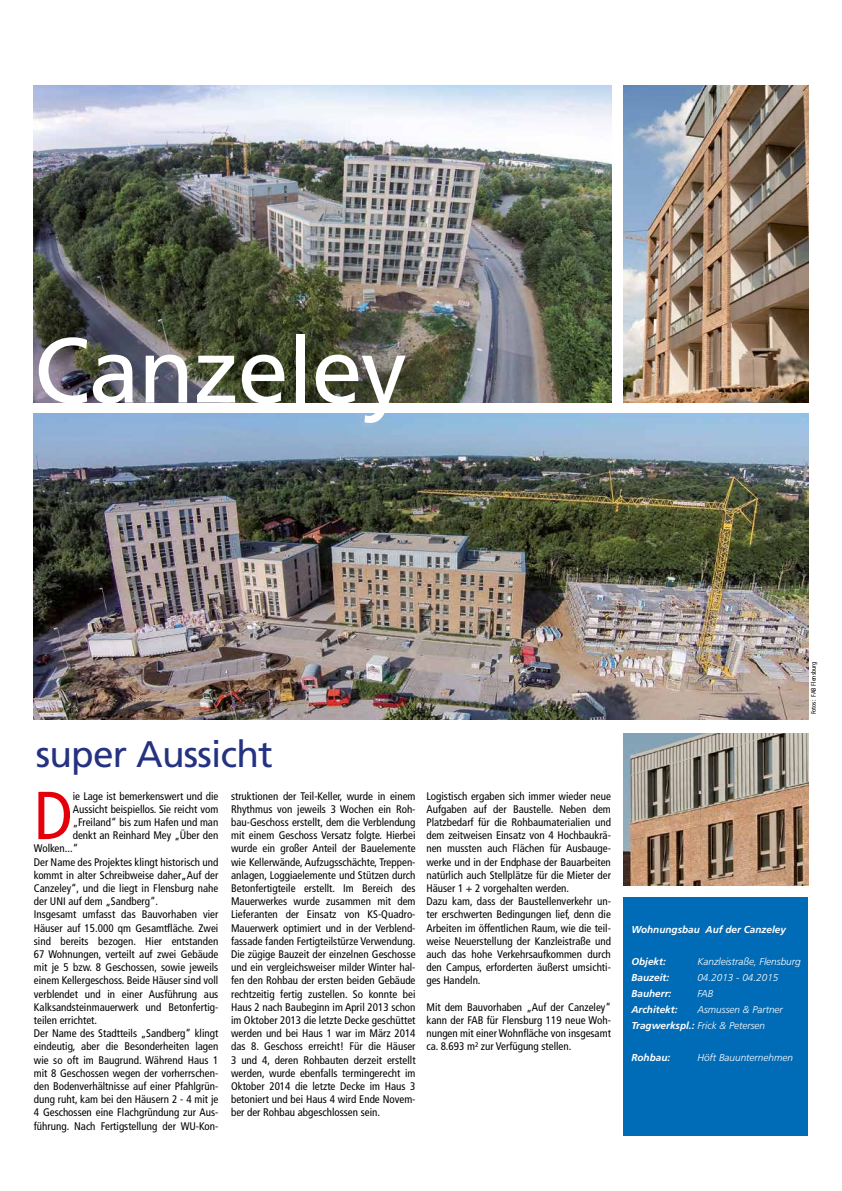
<style>
.page{position:relative;width:842px;height:1191px;background:#fff}
.page>*{position:absolute;margin:0;border:0;box-sizing:border-box;transform-origin:0 0}
.t1{font:91.9px "Frutiger";letter-spacing:-.015em;color:#fff}
.t2{font:condensed 67.7px "Frutiger";color:#e3000b}
.t3{font:37px "Frutiger";letter-spacing:-.02em;color:#243282}
.t4{font:condensed 11px/13.2px "Frutiger";color:#000;text-align:justify}
.t5{font:italic 300 10px/16px "Frutiger";color:#fff}
.t6{font:italic 700 10px "Frutiger";color:#fff}
.t7{font:condensed 6.5px "Frutiger";color:#000}
.s1{font-weight:700}
</style>
<div class="page">
<img style="left:624px;top:733px;width:184px;height:152px">
<img style="left:623px;top:85px;width:185px;height:317px">
<div style="left:623px;top:897px;width:185px;height:238px;background:#006bb6"></div>
<img style="left:34px;top:413px;width:774px;height:306px">
<img style="left:34px;top:85px;width:577px;height:317px">
<h1 class="t1" style="left:34px;top:316px;width:375px">Canzeley</h1>
<h3 class="t3" style="left:36px;top:732px;width:239px">super Aussicht</h3>
<p class="t4" style="left:231px;top:789px;width:186px">struktionen der Teil-Keller, wurde in einem Rhythmus von jeweils 3 Wochen ein Roh&shy;bau-Geschoss erstellt, dem die Verblendung mit einem Geschoss Versatz folgte. Hierbei wurde ein großer Anteil der Bauelemente wie Kellerwände, Aufzugsschächte, Treppen&shy;anlagen, Loggiaelemente und Stützen durch Betonfertigteile erstellt. Im Bereich des Mauerwerkes wurde zusammen mit dem Lieferanten der Einsatz von KS-Quadro-Mauerwerk optimiert und in der Verblend&shy;fassade fanden Fertigteilstürze Verwendung.<br>Die zügige Bauzeit der einzelnen Geschosse und ein vergleichsweiser milder Winter hal&shy;fen den Rohbau der ersten beiden Gebäude rechtzeitig fertig zustellen. So konnte bei Haus 2 nach Baubeginn im April 2013 schon im Oktober 2013 die letzte Decke geschüttet werden und bei Haus 1 war im März 2014 das 8. Geschoss erreicht! Für die Häuser 3 und 4, deren Rohbauten derzeit erstellt werden, wurde ebenfalls termingerecht im Oktober 2014 die letzte Decke im Haus 3 betoniert und bei Haus 4 wird Ende Novem&shy;ber der Rohbau abgeschlossen sein.</p>
<p class="t4" style="left:426px;top:789px;width:186px;text-align:left">Logistisch ergaben sich immer wieder neue Aufgaben auf der Baustelle. Neben dem Platzbedarf für die Rohbaumaterialien und dem zeitweisen Einsatz von 4 Hochbaukrä&shy;nen mussten auch Flächen für Ausbauge&shy;werke und in der Endphase der Bauarbeiten natürlich auch Stellplätze für die Mieter der Häuser 1 + 2 vorgehalten werden.<br>Dazu kam, dass der Baustellenverkehr un&shy;ter erschwerten Bedingungen lief, denn die Arbeiten im öffentlichen Raum, wie die teil&shy;weise Neuerstellung der Kanzleistraße und auch das hohe Verkehrsaufkommen durch den Campus, erforderten äußerst umsichti&shy;ges Handeln.</p>
<h2 class="t2" style="left:34px;top:776px;width:40px">D</h2>
<p class="t4" style="left:73px;top:789px;width:147px">ie Lage ist bemerkenswert und die</p>
<p class="t4" style="left:73px;top:802px;width:147px">Aussicht beispiellos. Sie reicht vom</p>
<p class="t4" style="left:73px;top:815px;width:147px">„Freiland“ bis zum Hafen und man</p>
<p class="t4" style="left:73px;top:828px;width:147px">denkt an Reinhard Mey „Über den</p>
<p class="t4" style="left:34px;top:842px;width:46px">Wolken...“</p>
<p class="t4" style="left:34px;top:855px;width:186px">Der Name des Projektes klingt historisch und</p>
<p class="t4" style="left:34px;top:868px;width:186px">kommt in alter Schreibweise daher„Auf der</p>
<p class="t4" style="left:34px;top:881px;width:186px">Canzeley“, und die liegt in Flensburg nahe</p>
<p class="t4" style="left:34px;top:894px;width:126px">der UNI auf dem „Sandberg“.</p>
<p class="t4" style="left:34px;top:908px;width:186px">Insgesamt umfasst das Bauvorhaben vier</p>
<p class="t4" style="left:34px;top:921px;width:186px">Häuser auf 15.000 qm Gesamtfläche. Zwei</p>
<p class="t4" style="left:34px;top:934px;width:186px">sind bereits bezogen. Hier entstanden</p>
<p class="t4" style="left:34px;top:947px;width:186px">67 Wohnungen, verteilt auf zwei Gebäude</p>
<p class="t4" style="left:34px;top:960px;width:186px">mit je 5 bzw. 8 Geschossen, sowie jeweils</p>
<p class="t4" style="left:34px;top:974px;width:186px">einem Kellergeschoss. Beide Häuser sind voll</p>
<p class="t4" style="left:34px;top:987px;width:186px">verblendet und in einer Ausführung aus</p>
<p class="t4" style="left:34px;top:1000px;width:186px">Kalksandsteinmauerwerk und Betonfertig-</p>
<p class="t4" style="left:34px;top:1013px;width:65px">teilen errichtet.</p>
<p class="t4" style="left:34px;top:1026px;width:186px">Der Name des Stadtteils „Sandberg“ klingt</p>
<p class="t4" style="left:34px;top:1040px;width:186px">eindeutig, aber die Besonderheiten lagen</p>
<p class="t4" style="left:34px;top:1053px;width:186px">wie so oft im Baugrund. Während Haus 1</p>
<p class="t4" style="left:34px;top:1066px;width:186px">mit 8 Geschossen wegen der vorherrschen-</p>
<p class="t4" style="left:34px;top:1079px;width:186px">den Bodenverhältnisse auf einer Pfahlgrün-</p>
<p class="t4" style="left:34px;top:1092px;width:186px">dung ruht, kam bei den Häusern 2 - 4 mit je</p>
<p class="t4" style="left:34px;top:1106px;width:186px">4 Geschossen eine Flachgründung zur Aus-</p>
<p class="t4" style="left:34px;top:1119px;width:186px">führung. Nach Fertigstellung der WU-Kon-</p>
<p class="t4" style="left:426px;top:1000px;width:186px">Mit dem Bauvorhaben „Auf der Canzeley“ kann der FAB für Flensburg 119 neue Woh&shy;nungen mit einer Wohnfläche von insgesamt ca. 8.693 m² zur Verfügung stellen.</p>
<p class="t7" style="left:810px;top:714px;width:54px;rotate:-90deg">Fotos: FAB Flensburg</p>
<p class="t6" style="left:631px;top:923px;width:156px">Wohnungsbau Auf der Canzeley</p>
<p class="t6" style="left:631px;top:955px;width:36px">Objekt:</p>
<p class="t5" style="left:697px;top:953px;width:105px">Kanzleistraße, Flensburg</p>
<p class="t6" style="left:631px;top:971px;width:39px">Bauzeit:</p>
<p class="t5" style="left:697px;top:969px;width:83px">04.2013 - 04.2015</p>
<p class="t6" style="left:631px;top:987px;width:42px">Bauherr:</p>
<p class="t5" style="left:697px;top:985px;width:18px">FAB</p>
<p class="t6" style="left:631px;top:1003px;width:48px">Architekt:</p>
<p class="t5" style="left:631px;top:1001px;width:153px;text-indent:66px">Asmussen &amp; Partner<br><span class="s1">Tragwerkspl.:</span> Frick &amp; Petersen</p>
<p class="t6" style="left:631px;top:1051px;width:40px">Rohbau:</p>
<p class="t5" style="left:697px;top:1049px;width:97px">Höft Bauunternehmen</p>
</div>
